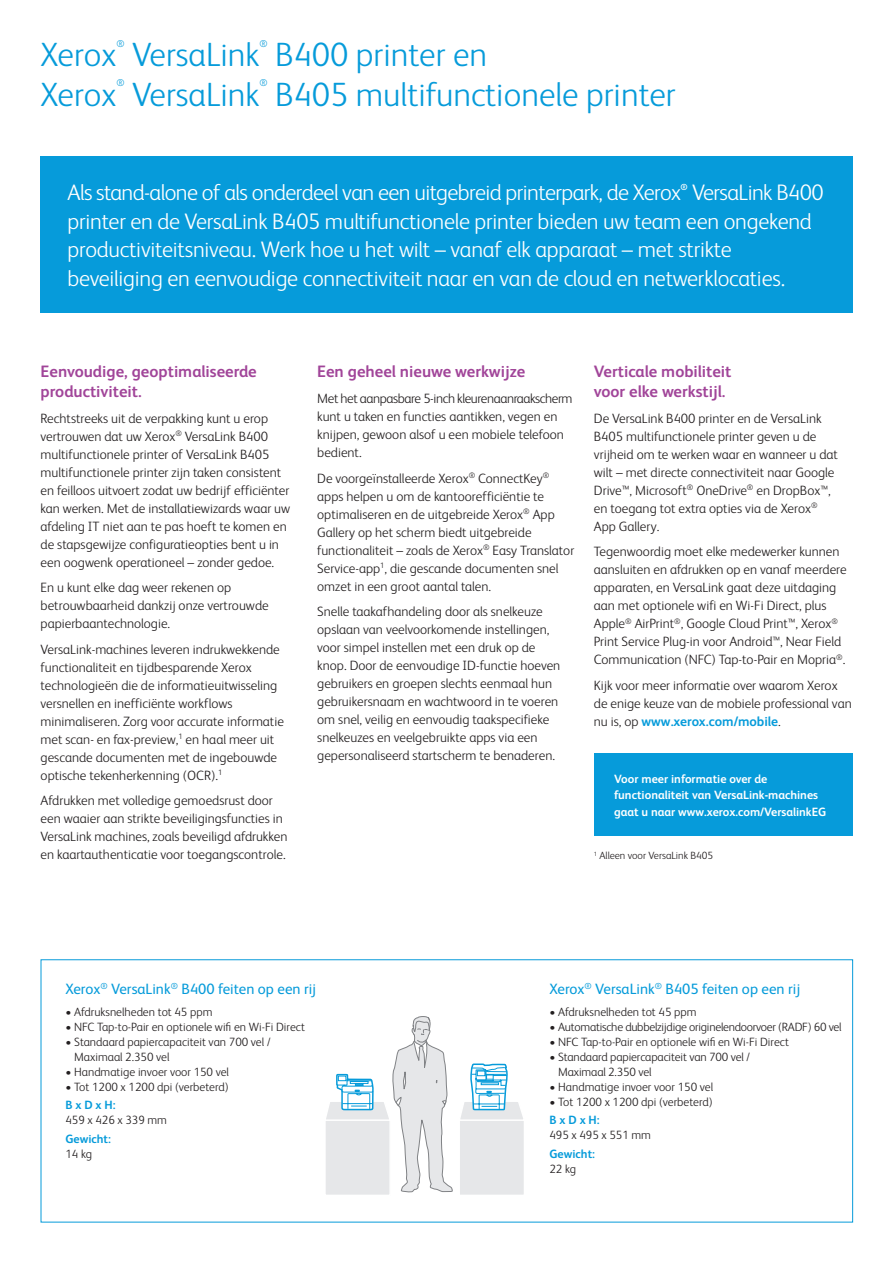
<style>
.page{position:relative;width:893px;height:1263px;background:#fff}
.page>*{position:absolute;margin:0;border:0;box-sizing:border-box;transform-origin:0 0}
.t1{font:300 33.75px "Xerox Sans";color:#069bda}
.t2{font:300 22.5px/28.5px "Xerox Sans";letter-spacing:-.01em;color:#fff}
.t3{font:700 16.5px/19.5px "Xerox Sans";color:#a14599}
.t4{font:15px "Xerox Sans";color:#069bda}
.t5{font:300 13.5px/18px "Xerox Sans";color:#231f20}
.t6{font:300 12px/15px "Xerox Sans";color:#231f20}
.t7{font:700 12px/16.5px "Xerox Sans";color:#fff}
.t8{font:300 12px "Xerox Sans";letter-spacing:-.02em;color:#231f20}
.t9{font:700 12px "Xerox Sans";color:#069bda}
.t10{font:300 10.5px "Xerox Sans";color:#231f20}
.t11{font:300 9.9px "Xerox Sans";color:#069bda}
.t12{font:700 8.7px "Xerox Sans";color:#fff}
.s1{font-weight:700;color:#069bda}
</style>
<div class="page">
<div style="left:594px;top:753px;width:258px;height:83px;background:#069bda"></div>
<div style="left:40px;top:156px;width:813px;height:157px;background:#069bda"></div>
<svg style="left:326px;top:1016px;width:198px;height:179px"></svg>
<h1 class="t1" style="left:40px;top:33px;width:77px">Xerox</h1>
<p class="t11" style="left:116px;top:37px;width:10px">®</p>
<h1 class="t1" style="left:132px;top:33px;width:129px">VersaLink</h1>
<p class="t11" style="left:260px;top:37px;width:10px">®</p>
<h1 class="t1" style="left:275px;top:33px;width:213px">B400 printer en</h1>
<h1 class="t1" style="left:41px;top:72px;width:77px">Xerox</h1>
<p class="t11" style="left:116px;top:76px;width:10px">®</p>
<h1 class="t1" style="left:132px;top:72px;width:129px">VersaLink</h1>
<p class="t11" style="left:260px;top:76px;width:10px">®</p>
<h1 class="t1" style="left:275px;top:72px;width:402px">B405 multifunctionele printer</h1>
<h2 class="t2" style="left:68px;top:177px;width:615px">Als stand-alone of als onderdeel van een uitgebreid printerpark, de Xerox</h2>
<p class="t12" style="left:681px;top:181px;width:9px">®</p>
<p class="t2" style="left:67px;top:177px;width:758px;text-indent:625px">VersaLink B400 printer en de VersaLink B405 multifunctionele printer bieden uw team een ongekend productiviteitsniveau. Werk hoe u het wilt – vanaf elk apparaat – met strikte beveiliging en eenvoudige connectiviteit naar en van de cloud en netwerklocaties.</p>
<p class="t3" style="left:41px;top:361px;width:218px">Eenvoudige, geoptimaliseerde productiviteit.</p>
<p class="t5" style="left:41px;top:408px;width:251px">Rechtstreeks uit de verpakking kunt u erop vertrouwen dat uw Xerox<sup>®</sup> VersaLink B400 multifunctionele printer of VersaLink B405 multifunctionele printer zijn taken consistent en feilloos uitvoert zodat uw bedrijf efficiënter kan werken. Met de installatiewizards waar uw afdeling IT niet aan te pas hoeft te komen en de stapsgewijze configuratieopties bent u in een oogwenk operationeel – zonder gedoe.</p>
<p class="t5" style="left:41px;top:578px;width:230px">En u kunt elke dag weer rekenen op betrouwbaarheid dankzij onze vertrouwde papierbaantechnologie.</p>
<p class="t5" style="left:41px;top:639px;width:245px">VersaLink-machines leveren indrukwekkende functionaliteit en tijdbesparende Xerox technologieën die de informatieuitwisseling versnellen en inefficiënte workflows minimaliseren. Zorg voor accurate informatie met scan- en fax-preview,<sup>1</sup> en haal meer uit gescande documenten met de ingebouwde optische tekenherkenning (OCR).<sup>1</sup></p>
<p class="t5" style="left:41px;top:791px;width:248px">Afdrukken met volledige gemoedsrust door een waaier aan strikte beveiligingsfuncties in VersaLink machines, zoals beveiligd afdrukken en kaartauthenticatie voor toegangscontrole.</p>
<p class="t3" style="left:317px;top:361px;width:210px">Een geheel nieuwe werkwijze</p>
<p class="t5" style="left:317px;top:389px;width:257px">Met het aanpasbare 5-inch kleurenaanraakscherm kunt u taken en functies aantikken, vegen en knijpen, gewoon alsof u een mobiele telefoon bedient.</p>
<p class="t5" style="left:317px;top:468px;width:259px">De voorgeïnstalleerde Xerox<sup>®</sup> ConnectKey<sup>® </sup>apps helpen u om de kantoorefficiëntie te optimaliseren en de uitgebreide Xerox<sup>®</sup> App Gallery op het scherm biedt uitgebreide functionaliteit – zoals de Xerox<sup>®</sup> Easy Translator Service-app<sup>1</sup>, die gescande documenten snel omzet in een groot aantal talen.</p>
<p class="t5" style="left:317px;top:602px;width:245px">Snelle taakafhandeling door als snelkeuze opslaan van veelvoorkomende instellingen, voor simpel instellen met een druk op de knop. Door de eenvoudige ID-functie hoeven gebruikers en groepen slechts eenmaal hun gebruikersnaam en wachtwoord in te voeren om snel, veilig en eenvoudig taakspecifieke snelkeuzes en veelgebruikte apps via een gepersonaliseerd startscherm te benaderen.</p>
<p class="t3" style="left:594px;top:361px;width:139px">Verticale mobiliteit voor elke werkstijl.</p>
<p class="t5" style="left:594px;top:408px;width:246px">De VersaLink B400 printer en de VersaLink B405 multifunctionele printer geven u de vrijheid om te werken waar en wanneer u dat wilt – met directe connectiviteit naar Google Drive™, Microsoft<sup>®</sup> OneDrive<sup>®</sup> en DropBox™, en toegang tot extra opties via de Xerox<sup>® </sup>App Gallery.</p>
<p class="t5" style="left:594px;top:542px;width:254px">Tegenwoordig moet elke medewerker kunnen aansluiten en afdrukken op en vanaf meerdere apparaten, en VersaLink gaat deze uitdaging aan met optionele wifi en Wi-Fi Direct, plus Apple<sup>®</sup> AirPrint<sup>®</sup>, Google Cloud Print™, Xerox<sup>® </sup>Print Service Plug-in voor Android™, Near Field Communication (NFC) Tap-to-Pair en Mopria<sup>®</sup>.</p>
<p class="t5" style="left:594px;top:675px;width:259px">Kijk voor meer informatie over waarom Xerox de enige keuze van de mobiele professional van nu is, op <span class="s1">www.xerox.com/mobile</span>.</p>
<p class="t7" style="left:614px;top:770px;width:214px">Voor meer informatie over de functionaliteit van VersaLink-machines gaat u naar www.xerox.com/VersalinkEG</p>
<p class="t10" style="left:594px;top:849px;width:121px"><sup>1</sup> Alleen voor VersaLink B405</p>
<p class="t4" style="left:65px;top:978px;width:252px">Xerox<sup>®</sup> VersaLink<sup>®</sup> B400 feiten op een rij</p>
<p class="t6" style="left:65px;top:1004px;width:149px">• Afdruksnelheden tot 45 ppm</p>
<p class="t6" style="left:65px;top:1019px;width:241px">• NFC Tap-to-Pair en optionele wifi en Wi-Fi Direct</p>
<p class="t6" style="left:74px;top:1034px;width:198px;text-indent:-9px">• Standaard papiercapaciteit van 700 vel /<br>Maximaal 2.350 vel</p>
<p class="t6" style="left:65px;top:1064px;width:165px">• Handmatige invoer voor 150 vel</p>
<p class="t6" style="left:65px;top:1079px;width:165px">• Tot 1200 x 1200 dpi (verbeterd)</p>
<p class="t9" style="left:65px;top:1097px;width:52px">B x D x H:</p>
<p class="t6" style="left:65px;top:1112px;width:103px">459 x 426 x 339 mm</p>
<p class="t9" style="left:65px;top:1130px;width:47px">Gewicht:</p>
<p class="t6" style="left:65px;top:1145px;width:28px">14 kg</p>
<p class="t4" style="left:549px;top:978px;width:252px">Xerox<sup>®</sup> VersaLink<sup>®</sup> B405 feiten op een rij</p>
<p class="t6" style="left:549px;top:1004px;width:149px">• Afdruksnelheden tot 45 ppm</p>
<p class="t8" style="left:549px;top:1019px;width:294px">• Automatische dubbelzijdige originelendoorvoer (RADF) 60 vel</p>
<p class="t6" style="left:549px;top:1034px;width:241px">• NFC Tap-to-Pair en optionele wifi en Wi-Fi Direct</p>
<p class="t6" style="left:558px;top:1049px;width:193px;text-indent:-9px">• Standaard papiercapaciteit van 700 vel /<br>Maximaal 2.350 vel</p>
<p class="t6" style="left:549px;top:1079px;width:165px">• Handmatige invoer voor 150 vel</p>
<p class="t6" style="left:549px;top:1094px;width:165px">• Tot 1200 x 1200 dpi (verbeterd)</p>
<p class="t9" style="left:549px;top:1112px;width:52px">B x D x H:</p>
<p class="t6" style="left:549px;top:1127px;width:103px">495 x 495 x 551 mm</p>
<p class="t9" style="left:549px;top:1145px;width:47px">Gewicht:</p>
<p class="t6" style="left:549px;top:1160px;width:28px">22 kg</p>
</div>
